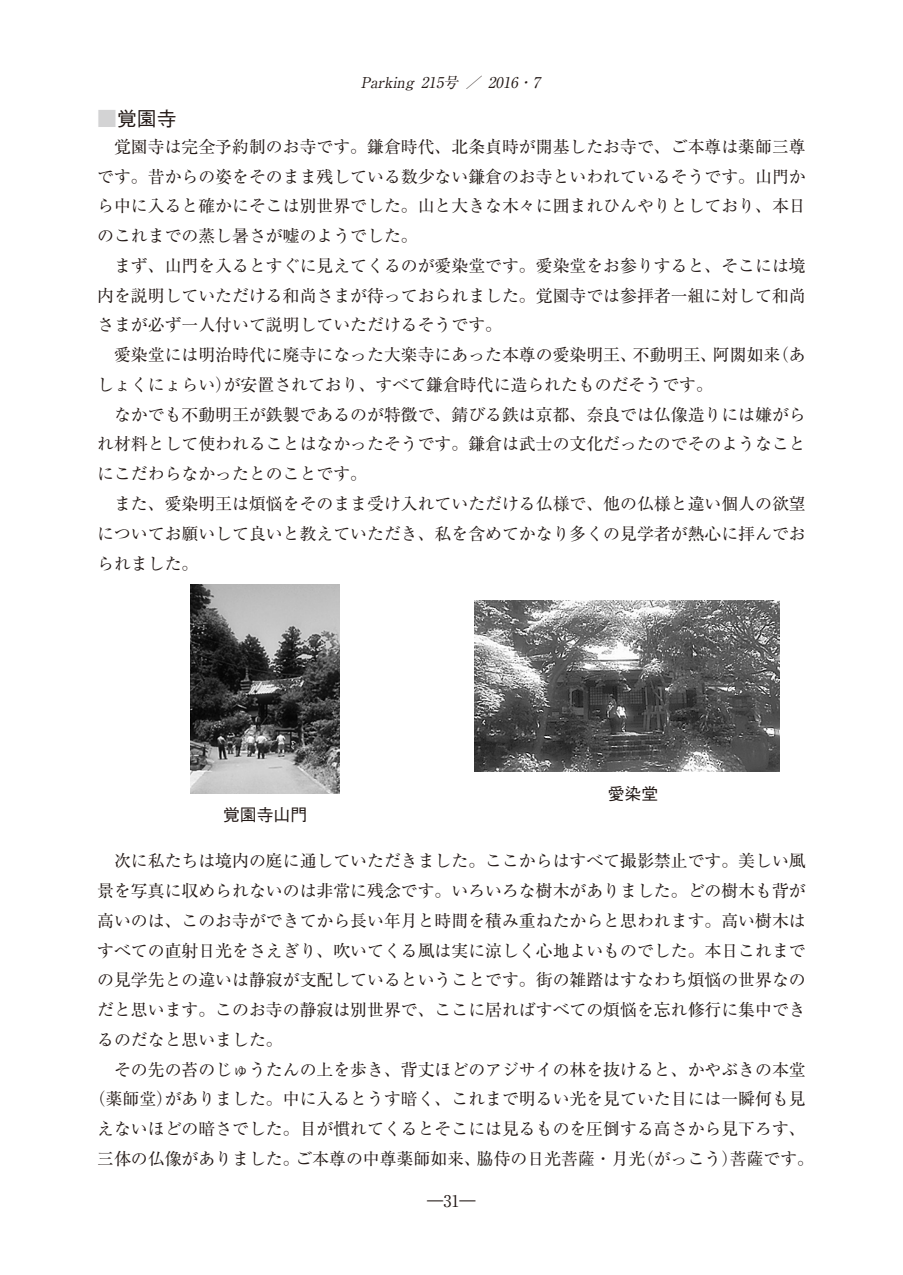
<style>
.page{position:relative;width:903px;height:1275px;background:#fff}
.page>*{position:absolute;margin:0;border:0;box-sizing:border-box;transform-origin:0 0}
.t1{font:500 19.78px "Gothic BBB Pro";color:#221815}
.t2{font:16.8px/29.8px "Ryumin Pro";color:#221815;text-align:justify}
.t3{font:500 16.8px "Gothic BBB Pro";color:#221815}
.t4{font:16.1px "Ryumin Pro";color:#221815}
.t5{font:italic 14.88px "Ryumin Pro";color:#221815}
.s1{color:#d3d3d4}
</style>
<div class="page">
<img style="left:191px;top:585px;width:149px;height:208px">
<img style="left:475px;top:600px;width:305px;height:172px">
<p class="t5" style="left:361px;top:70px;width:185px">Parking 215号 ／ 2016・7</p>
<p class="t1" style="left:97px;top:102px;width:81px"><span class="s1">■</span>覚園寺</p>
<p class="t2" style="left:97px;top:130px;width:710px;text-indent:17px">覚園寺は完全予約制のお寺です。鎌倉時代、北条貞時が開基したお寺で、ご本尊は薬師三尊です。昔からの姿をそのまま残している数少ない鎌倉のお寺といわれているそうです。山門から中に入ると確かにそこは別世界でした。山と大きな木々に囲まれひんやりとしており、本日のこれまでの蒸し暑さが嘘のようでした。</p>
<p class="t2" style="left:97px;top:250px;width:710px;text-indent:17px">まず、山門を入るとすぐに見えてくるのが愛染堂です。愛染堂をお参りすると、そこには境内を説明していただける和尚さまが待っておられました。覚園寺では参拝者一組に対して和尚さまが必ず一人付いて説明していただけるそうです。</p>
<p class="t2" style="left:97px;top:339px;width:710px;text-indent:17px">愛染堂には明治時代に廃寺になった大楽寺にあった本尊の愛染明王、不動明王、阿閦如来（あしょくにょらい）が安置されており、すべて鎌倉時代に造られたものだそうです。</p>
<p class="t2" style="left:97px;top:398px;width:710px;text-indent:17px">なかでも不動明王が鉄製であるのが特徴で、錆びる鉄は京都、奈良では仏像造りには嫌がられ材料として使われることはなかったそうです。鎌倉は武士の文化だったのでそのようなことにこだわらなかったとのことです。</p>
<p class="t2" style="left:97px;top:488px;width:710px;text-indent:17px">また、愛染明王は煩悩をそのまま受け入れていただける仏様で、他の仏様と違い個人の欲望についてお願いして良いと教えていただき、私を含めてかなり多くの見学者が熱心に拝んでおられました。</p>
<p class="t3" style="left:223px;top:801px;width:86px">覚園寺山門</p>
<p class="t3" style="left:608px;top:780px;width:52px">愛染堂</p>
<p class="t2" style="left:97px;top:845px;width:710px;text-indent:17px">次に私たちは境内の庭に通していただきました。ここからはすべて撮影禁止です。美しい風景を写真に収められないのは非常に残念です。いろいろな樹木がありました。どの樹木も背が高いのは、このお寺ができてから長い年月と時間を積み重ねたからと思われます。高い樹木はすべての直射日光をさえぎり、吹いてくる風は実に涼しく心地よいものでした。本日これまでの見学先との違いは静寂が支配しているということです。街の雑踏はすなわち煩悩の世界なのだと思います。このお寺の静寂は別世界で、ここに居ればすべての煩悩を忘れ修行に集中できるのだなと思いました。</p>
<p class="t2" style="left:114px;top:1053px;width:693px">その先の苔のじゅうたんの上を歩き、背丈ほどのアジサイの林を抜けると、かやぶきの本堂</p>
<p class="t2" style="left:89px;top:1083px;width:718px">（薬師堂）がありました。中に入るとうす暗く、これまで明るい光を見ていた目には一瞬何も見</p>
<p class="t2" style="left:97px;top:1113px;width:710px">えないほどの暗さでした。目が慣れてくるとそこには見るものを圧倒する高さから見下ろす、</p>
<p class="t2" style="left:97px;top:1143px;width:718px">三体の仏像がありました。ご本尊の中尊薬師如来、脇侍の日光菩薩・月光（がっこう）菩薩です。</p>
<p class="t4" style="left:427px;top:1188px;width:50px">―31―</p>
</div>
